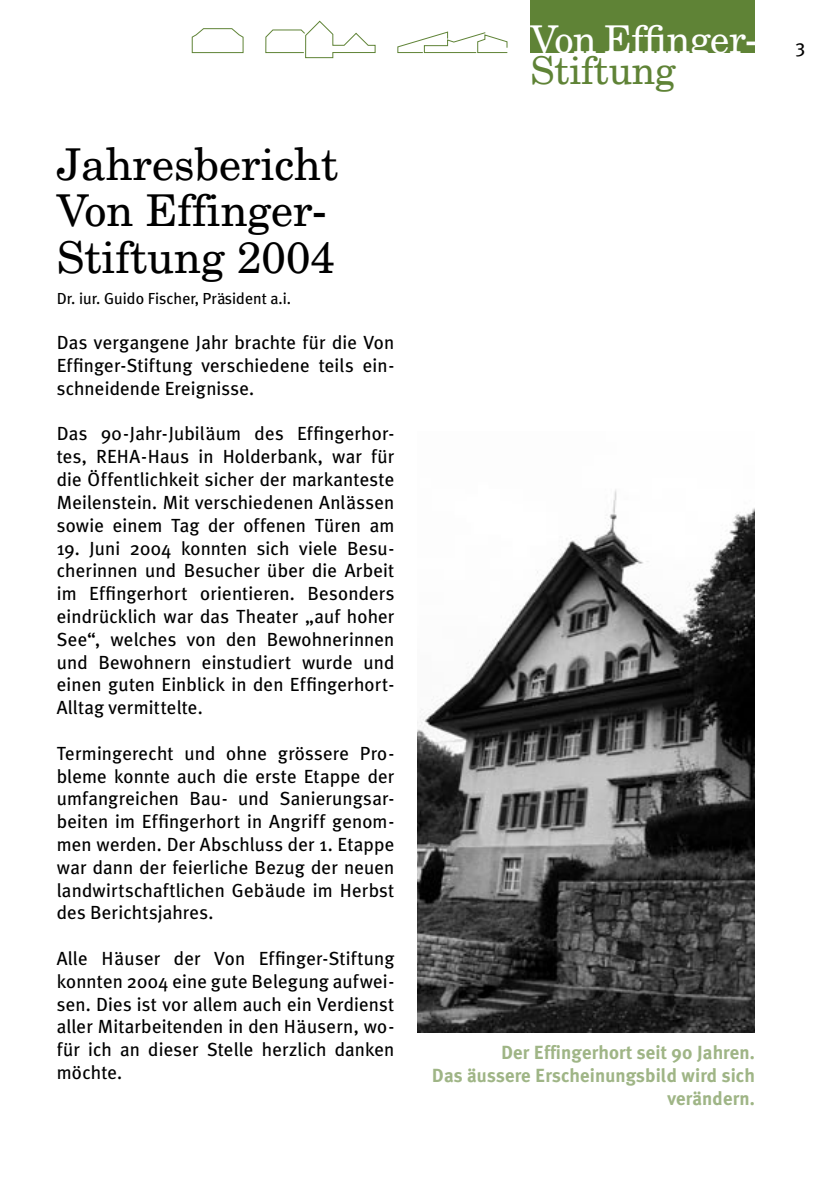
<style>
.page{position:relative;width:840px;height:1191px;background:#fff}
.page>*{position:absolute;margin:0;border:0;box-sizing:border-box;transform-origin:0 0}
.t1{font:44px/46.4px "New Century Schlbk";color:#000}
.t2{font:38.4px/30.8px "New Century Schlbk";letter-spacing:-.005em;color:#fff}
.t3{font:19px/22.8px "Meta Plus";letter-spacing:.005em;color:#000;text-align:justify}
.t4{font:700 19px/22.8px "Meta Plus";letter-spacing:.005em;color:#9fb586;text-align:right}
.t5{font:16px "Meta Plus";color:#000}
.s1{font-family:"Meta Plus";font-size:19px;color:#000}
.s2{color:#5f8336}
</style>
<div class="page">
<div style="left:530px;top:0;width:224px;height:53px;background:#5f8336"></div>
<svg style="left:397px;top:31px;width:110px;height:22px"></svg>
<svg style="left:265px;top:21px;width:110px;height:37px"></svg>
<svg style="left:191px;top:28px;width:52px;height:25px"></svg>
<img style="left:417px;top:489px;width:337px;height:543px">
<h1 class="t1" style="left:57px;top:140px;width:283px">Jahresbericht<br>Von Effinger-<br>Stiftung 2004</h1>
<p class="t5" style="left:57px;top:289px;width:236px">Dr. iur. Guido Fischer, Präsident a.i.</p>
<p class="t3" style="left:57px;top:331px;width:339px">Das vergangene Jahr brachte für die Von Effinger-Stiftung verschiedene teils ein&shy;schneidende Ereignisse.</p>
<p class="t3" style="left:57px;top:422px;width:339px">Das 90-Jahr-Jubiläum des Effingerhor&shy;tes, REHA-Haus in Holderbank, war für die Öffentlichkeit sicher der markanteste Meilenstein. Mit verschiedenen Anlässen sowie einem Tag der offenen Türen am</p>
<p class="t3" style="left:57px;top:536px;width:339px">19. Juni 2004 konnten sich viele Besu&shy;cherinnen und Besucher über die Arbeit im Effingerhort orientieren. Besonders eindrücklich war das Theater „auf hoher See“, welches von den Bewohnerinnen und Bewohnern einstudiert wurde und einen guten Einblick in den Effingerhort-Alltag vermittelte.</p>
<p class="t3" style="left:57px;top:741px;width:339px">Termingerecht und ohne grössere Pro&shy;bleme konnte auch die erste Etappe der umfangreichen Bau- und Sanierungsar&shy;beiten im Effingerhort in Angriff genom&shy;men werden. Der Abschluss der 1. Etappe war dann der feierliche Bezug der neuen landwirtschaftlichen Gebäude im Herbst des Berichtsjahres.</p>
<p class="t3" style="left:57px;top:947px;width:339px">Alle Häuser der Von Effinger-Stiftung konnten 2004 eine gute Belegung aufwei&shy;sen. Dies ist vor allem auch ein Verdienst aller Mitarbeitenden in den Häusern, wo&shy;für ich an dieser Stelle herzlich danken möchte.</p>
<h2 class="t2" style="left:530px;top:23px;width:276px">Von Effinger- <span class="s1">3<br></span><span class="s2">Stiftung</span></h2>
<p class="t4" style="left:431px;top:1040px;width:324px">Der Effingerhort seit 90 Jahren.<br>Das äussere Erscheinungsbild wird sich verändern.</p>
</div>
